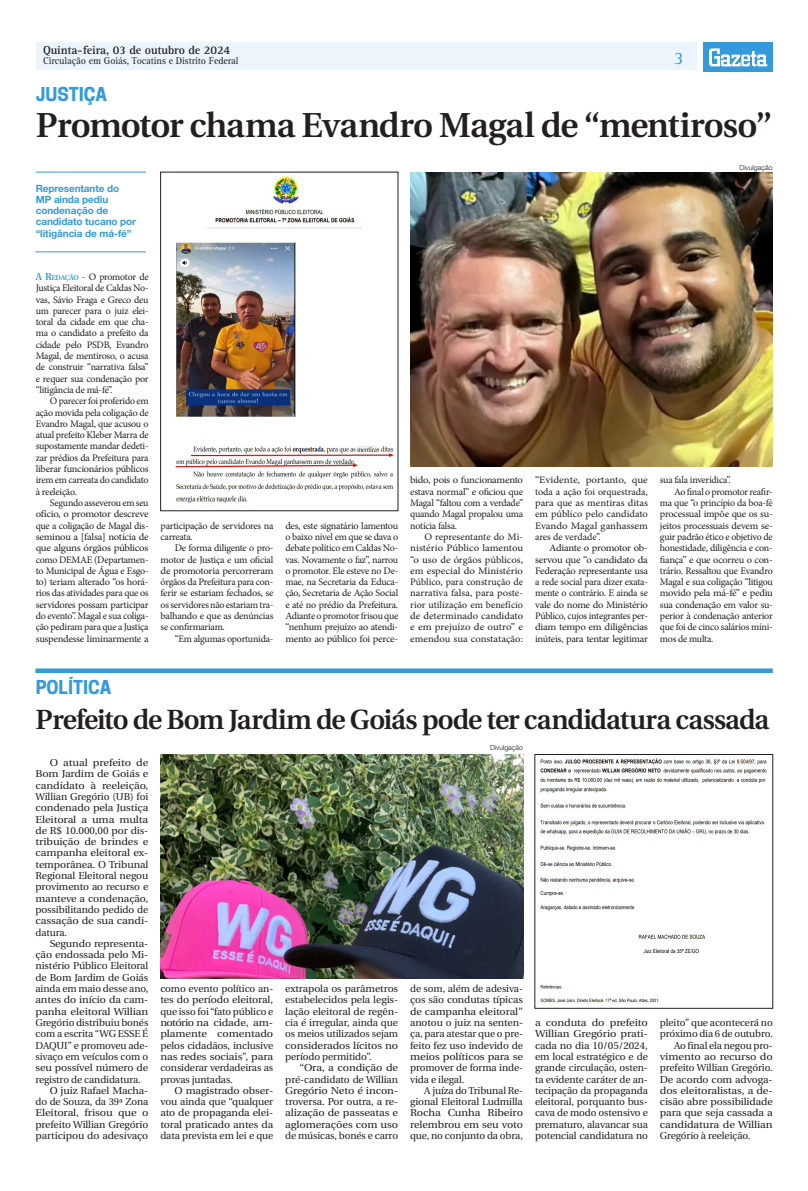
<style>
.page{position:relative;width:808px;height:1191px;background:#fff}
.page>*{position:absolute;margin:0;border:0;box-sizing:border-box;transform-origin:0 0}
.Manchete{font:600 34.6px "Utopia";letter-spacing:-.025em;color:#231f20}
.Manchete-2{font:600 27.7px "Utopia";letter-spacing:-.035em;color:#231f20}
.Retranca{font:700 18px "Cooper Hewitt";color:#349ada}
.t1{font:18px "Rotis Serif Std";color:#349ada}
.t2{font:700 12px "Rotis Serif Std";letter-spacing:-.01em;color:#231f20}
.TExto_Corrido{font:10px/11.3px "Minion Pro";letter-spacing:-.025em;color:#231f20;text-align:justify}
.TExto_Corrido-2{font:10px/11.3px "Utopia";letter-spacing:-.01em;color:#231f20;text-align:justify}
.TExto_Corrido-3{font:10px/11.3px "Utopia";letter-spacing:-.01em;color:#231f20;text-align:justify;scale:1.1 1}
.TExto_Corrido-4{font:10px/11.3px "Minion Pro";letter-spacing:-.025em;color:#231f20;text-align:justify;scale:1.07 1}
.TExto_Corrido-5{font:10px/11.3px "Utopia";letter-spacing:-.01em;color:#231f20;text-align:justify;scale:1.06 1}
.Repórter{font:10px/11.3px "Minion Pro";letter-spacing:-.035em;color:#231f20;text-align:justify}
.TExto_Corrido-6{font:10px/11.3px "Utopia";letter-spacing:-.01em;color:#231f20;text-align:justify;scale:1.04 1}
.TExto_Corrido-7{font:10px/11.3px "Minion Pro";letter-spacing:-.025em;color:#231f20;text-align:justify;scale:1.1 1}
.TExto_Corrido-8{font:10px/11.3px "Utopia";letter-spacing:-.01em;color:#231f20;text-align:justify;scale:1.05 1}
.TExto_Corrido-9{font:10px/11.3px "Utopia";letter-spacing:-.01em;color:#231f20;text-align:justify;scale:1.08 1}
.Olho{font:700 10px/11.3px "Helvetica Neue LT Std";letter-spacing:-.01em;color:#349ada}
.t3{font:10px "Rotis Serif Std";letter-spacing:-.01em;color:#231f20}
.Crédito_Fotógrafo{font:300 7px "Helvetica Neue LT Com";color:#231f20}
.s1{font-family:"Utopia";font-weight:600;color:#349ada}
.s2{font-family:"Utopia";font-weight:600;font-size:7px;color:#349ada}
</style>
<div class="page">
<div style="left:36px;top:43px;width:661px;height:27px;background:#ebf5fb"></div>
<div style="left:703px;top:43px;width:69px;height:29px;background:#349ada"></div>
<svg style="left:709px;top:48px;width:58px;height:18px"></svg>
<hr style="left:36px;top:172px;width:110px;height:1px;background:#349ada">
<hr style="left:36px;top:251px;width:110px;height:1px;background:#349ada">
<img style="left:410px;top:172px;width:363px;height:294px">
<div style="left:35px;top:668px;width:738px;height:5px;background:#349ada"></div>
<img style="left:161px;top:754px;width:362px;height:224px">
<img style="left:175px;top:174px;width:219px;height:329px">
<img style="left:540px;top:758px;width:227px;height:245px">
<p class="t2" style="left:43px;top:43px;width:189px">Quinta-feira, 03 de outubro de 2024</p>
<p class="t3" style="left:43px;top:55px;width:197px">Circulação em Goiás, Tocatins e Distrito Federal</p>
<p class="t1" style="left:674px;top:47px;width:11px">3</p>
<p class="Retranca" style="left:36px;top:84px;width:73px">JUSTIÇA</p>
<p class="Manchete" style="left:36px;top:106px;width:738px">Promotor chama Evandro Magal de “mentiroso”</p>
<p class="Olho" style="left:36px;top:182px;width:102px">Representante do<br>MP ainda pediu condenação de candidato tucano por “litigância de má-fé”</p>
<p class="Crédito_Fotógrafo" style="left:739px;top:163px;width:35px">Divulgação</p>
<p class="Repórter" style="left:36px;top:271px;width:114px"><span class="s1">A R</span><span class="s2">EDAÇÃO</span> <span class="s1">-</span> O promotor de Justiça Eleitoral de Caldas No&shy;vas, Sávio Fraga e Greco deu um parecer para o juiz elei&shy;toral da cidade em que cha&shy;ma o candidato a prefeito da cidade pelo PSDB, Evandro Magal, de mentiroso, o acusa de construir “narrativa falsa” e requer sua condenação por “litigância de má-fé”.</p>
<p class="TExto_Corrido" style="left:36px;top:395px;width:114px;text-indent:14px">O parecer foi proferido em ação movida pela coligação de Evandro Magal, que acusou o atual prefeito Kleber Marra de supostamente mandar dedeti&shy;zar prédios da Prefeitura para liberar funcionários públicos irem em carreata do candidato à reeleição.</p>
<p class="TExto_Corrido" style="left:36px;top:497px;width:114px;text-indent:14px">Segundo asseverou em seu ofício, o promotor descreve que a coligação de Magal dis&shy;seminou a [falsa] notícia de que alguns órgãos públicos como DEMAE (Departamen&shy;to Municipal de Água e Esgo&shy;to) teriam alterado “os horá&shy;rios das atividades para que os servidores possam participar do evento”. Magal e sua coliga&shy;ção pediram para que a Justiça suspendesse liminarmente a</p>
<p class="TExto_Corrido" style="left:161px;top:520px;width:114px">participação de servidores na carreata.</p>
<p class="TExto_Corrido" style="left:161px;top:542px;width:114px;text-indent:14px">De forma diligente o pro&shy;motor de Justiça e um oficial de promotoria percorreram órgãos da Prefeitura para con&shy;ferir se estariam fechados, se os servidores não estariam tra&shy;balhando e que as denúncias se confirmariam.</p>
<p class="TExto_Corrido" style="left:175px;top:633px;width:100px">“Em algumas oportunida-</p>
<p class="TExto_Corrido" style="left:285px;top:520px;width:114px">des, este signatário lamentou o baixo nível em que se dava o debate político em Caldas No&shy;vas. Novamente o faz”, narrou o promotor. Ele esteve no De&shy;mae, na Secretaria da Educa&shy;ção, Secretaria de Ação Social e até no prédio da Prefeitura.<br>Adiante o promotor frisou que “nenhum prejuízo ao atendi&shy;mento ao público foi perce-</p>
<p class="TExto_Corrido-4" style="left:410px;top:474px;width:107px">bido, pois o funcionamento estava normal” e oficiou que Magal “faltou com a verdade” quando Magal propalou uma notícia falsa.</p>
<p class="TExto_Corrido" style="left:410px;top:531px;width:114px;text-indent:14px">O representante do Mi&shy;nistério Público lamentou “o uso de órgãos públicos, em especial do Ministério Público, para construção de narrativa falsa, para poste&shy;rior utilização em benefício de determinado candidato e em prejuízo de outro” e emendou sua constatação:</p>
<p class="TExto_Corrido-7" style="left:535px;top:474px;width:104px">“Evidente, portanto, que toda a ação foi orquestrada, para que as mentiras ditas em público pelo candidato Evando Magal ganhassem ares de verdade”.</p>
<p class="TExto_Corrido-4" style="left:535px;top:542px;width:107px;text-indent:14px">Adiante o promotor ob&shy;servou que “o candidato da Federação representante usa a rede social para dizer exata&shy;mente o contrário. E ainda se vale do nome do Ministério Público, cujos integrantes per&shy;diam tempo em diligências inúteis, para tentar legitimar</p>
<p class="TExto_Corrido" style="left:660px;top:474px;width:72px">sua fala inverídica”.</p>
<p class="TExto_Corrido" style="left:660px;top:486px;width:114px;text-indent:14px">Ao final o promotor reafir&shy;ma que “o princípio da boa-fé processual impõe que os su&shy;jeitos processuais devem se&shy;guir padrão ético e objetivo de honestidade, diligência e con&shy;fiança” e que ocorreu o con&shy;trário. Ressaltou que Evandro Magal e sua coligação “litigou movido pela má-fé” e pediu sua condenação em valor su&shy;perior à condenação anterior que foi de cinco salários míni&shy;mos de multa.</p>
<p class="Retranca" style="left:36px;top:676px;width:77px">POLÍTICA</p>
<p class="Manchete-2" style="left:36px;top:704px;width:735px">Prefeito de Bom Jardim de Goiás pode ter candidatura cassada</p>
<p class="Crédito_Fotógrafo" style="left:490px;top:743px;width:35px">Divulgação</p>
<p class="TExto_Corrido-3" style="left:36px;top:757px;width:104px;text-indent:14px">O atual prefeito de Bom Jardim de Goiás e candidato à reeleição, Willian Gregório (UB) foi condenado pela Justiça Eleitoral a uma multa de R$ 10.000,00 por dis&shy;tribuição de brindes e campanha eleitoral ex&shy;temporânea. O Tribunal Regional Eleitoral negou provimento ao recurso e manteve a condenação, possibilitando pedido de cassação de sua candi&shy;datura.</p>
<p class="TExto_Corrido-5" style="left:36px;top:938px;width:108px;text-indent:14px">Segundo representa&shy;ção endossada pelo Mi&shy;nistério Público Eleitoral de Bom Jardim de Goiás ainda em maio desse ano, antes do início da cam&shy;panha eleitoral Willian Gregório distribuiu bonés com a escrita “WG ESSE É DAQUI” e promoveu ade&shy;sivaço em veículos com o seu possível número de registro de candidatura.</p>
<p class="TExto_Corrido-8" style="left:36px;top:1085px;width:109px;text-indent:14px">O juiz Rafael Macha&shy;do de Souza, da 39ª Zona Eleitoral, frisou que o prefeito Willian Gregório participou do adesivaço</p>
<p class="TExto_Corrido-2" style="left:160px;top:983px;width:114px">como evento político an&shy;tes do período eleitoral, que isso foi “fato público e notório na cidade, am&shy;plamente comentado pelos cidadãos, inclusive nas redes sociais”, para considerar verdadeiras as provas juntadas.</p>
<p class="TExto_Corrido-9" style="left:160px;top:1085px;width:106px;text-indent:14px">O magistrado obser&shy;vou ainda que “qualquer ato de propaganda elei&shy;toral praticado antes da data prevista em lei e que</p>
<p class="TExto_Corrido-6" style="left:285px;top:983px;width:110px">extrapola os parâmetros estabelecidos pela legis&shy;lação eleitoral de regên&shy;cia é irregular, ainda que os meios utilizados sejam considerados lícitos no período permitido”.</p>
<p class="TExto_Corrido-3" style="left:285px;top:1062px;width:104px;text-indent:14px">“Ora, a condição de pré-candidato de Willian Gregório Neto é incon&shy;troversa. Por outra, a re&shy;alização de passeatas e aglomerações com uso de músicas, bonés e carro</p>
<p class="TExto_Corrido-2" style="left:410px;top:983px;width:114px">de som, além de adesiva&shy;ços são condutas típicas de campanha eleitoral” anotou o juiz na senten&shy;ça, para atestar que o pre&shy;feito fez uso indevido de meios políticos para se promover de forma inde&shy;vida e ilegal.</p>
<p class="TExto_Corrido-2" style="left:410px;top:1085px;width:114px;text-indent:14px">A juíza do Tribunal Re&shy;gional Eleitoral Ludmilla Rocha Cunha Ribeiro relembrou em seu voto que, no conjunto da obra,</p>
<p class="TExto_Corrido-3" style="left:535px;top:1017px;width:104px">a conduta do prefeito Willian Gregório prati&shy;cada no dia 10/05/2024, em local estratégico e de grande circulação, osten&shy;ta evidente caráter de an&shy;tecipação da propaganda eleitoral, porquanto bus&shy;cava de modo ostensivo e prematuro, alavancar sua potencial candidatura no</p>
<p class="TExto_Corrido-2" style="left:660px;top:1017px;width:114px">pleito” que acontecerá no próximo dia 6 de outubro.</p>
<p class="TExto_Corrido-2" style="left:660px;top:1039px;width:114px;text-indent:14px">Ao final ela negou pro&shy;vimento ao recurso do prefeito Willian Gregório.<br>De acordo com advoga&shy;dos eleitoralistas, a de&shy;cisão abre possibilidade para que seja cassada a candidatura de Willian Gregório à reeleição.</p>
</div>
